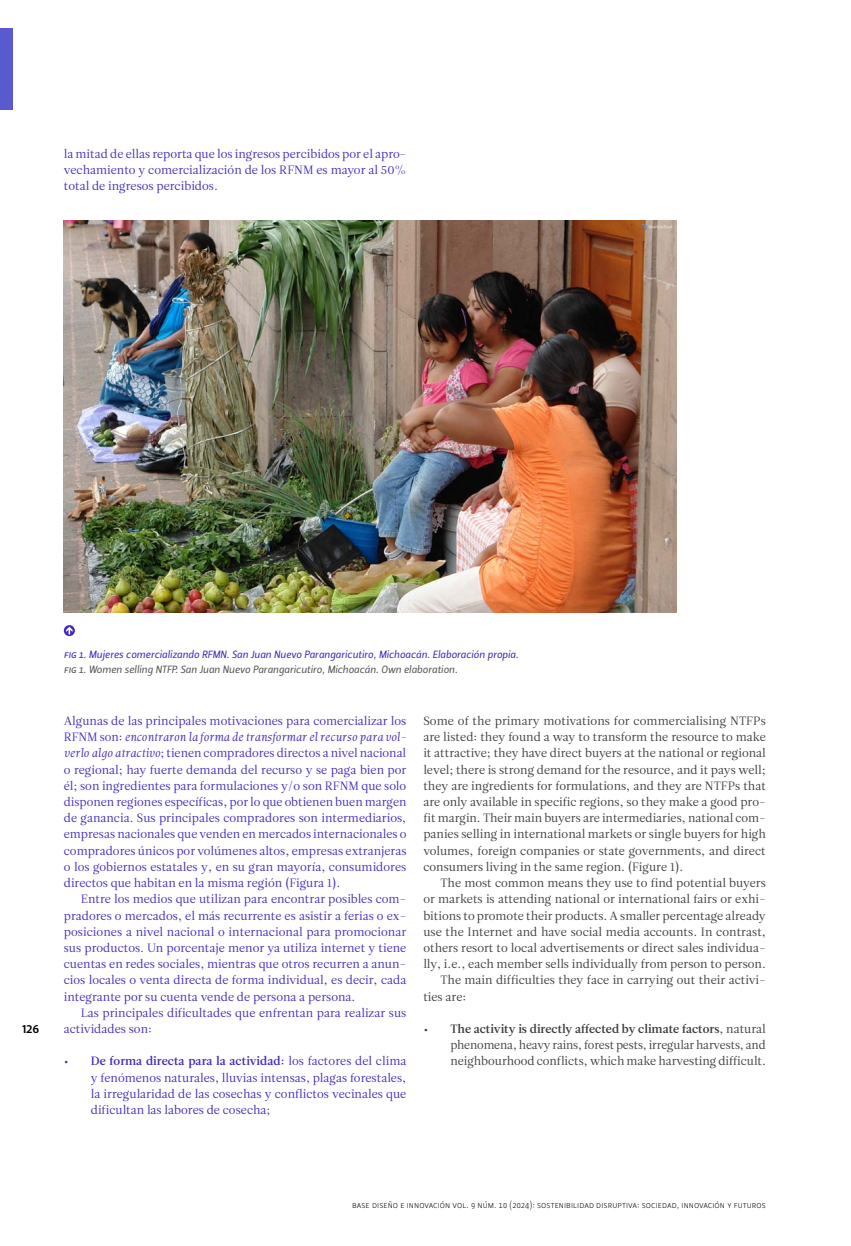
<style>
.page{position:relative;width:851px;height:1246px;background:#fff}
.page>*{position:absolute;margin:0;border:0;box-sizing:border-box;transform-origin:0 0}
.t1{font:12px/16.2px "Leitura Roman 1";color:#452abd;text-align:justify}
.t2{font:12px/16.2px "Leitura Roman 1";color:#3c3c3b;text-align:justify}
.t3{font:12px "Leitura Italic 1";letter-spacing:-.005em;color:#452abd}
.t4{font:12px "Leitura Roman 3";color:#3c3c3b}
.t5{font:12px "Leitura Roman 3";color:#452abd}
.t6{font:12px "Leitura Sans Grot 3";color:#000}
.t7{font:10.5px "Leitura Sans Italic 2";color:#452abd}
.t8{font:10.5px "Leitura Sans Italic 2";color:#575756}
.t9{font:9px "Leitura Sans Grot 1";letter-spacing:.01em;color:#000}
.s1{font-family:"Leitura Roman 1"}
.s2{font-family:"Leitura Italic 1"}
.s3{font-size:12.75px}
</style>
<div class="page">
<div style="left:0;top:28px;width:13px;height:81px;background:#595ace"></div>
<img style="left:64px;top:221px;width:612px;height:391px">
<svg style="left:64px;top:625px;width:11px;height:11px"></svg>
<p class="t1" style="left:64px;top:146px;width:344px">la mitad de ellas reporta que los ingresos percibidos por el apro&shy;vechamiento y comercialización de los RFNM es mayor al 50% total de ingresos percibidos.</p>
<p class="t6" style="left:22px;top:1022px;width:19px">126</p>
<p class="t7" style="left:64px;top:648px;width:456px">fig 1. Mujeres comercializando RFMN. San Juan Nuevo Parangaricutiro, Michoacán. Elaboración propia.</p>
<p class="t8" style="left:64px;top:663px;width:395px">fig 1. Women selling NTFP. San Juan Nuevo Parangaricutiro, Michoacán. Own elaboration.</p>
<p class="t1" style="left:64px;top:713px;width:344px">Algunas de las principales motivaciones para comercializar los</p>
<p class="t3" style="left:64px;top:730px;width:344px"><span class="s1">RFNM son:</span> encontraron la forma de transformar el recurso para vol-</p>
<p class="t1" style="left:64px;top:745px;width:344px"><span class="s2">verlo algo atractivo</span>; tienen compradores directos a nivel nacional o regional; hay fuerte demanda del recurso y se paga bien por él; son ingredientes para formulaciones y/o son RFNM que solo disponen regiones específicas, por lo que obtienen buen margen de ganancia. Sus principales compradores son intermediarios, empresas nacionales que venden en mercados internacionales o compradores únicos por volúmenes altos, empresas extranjeras o los gobiernos estatales y, en su gran mayoría, consumidores directos que habitan en la misma región (Figura 1).</p>
<p class="t1" style="left:64px;top:891px;width:344px;text-indent:17px">Entre los medios que utilizan para encontrar posibles com&shy;pradores o mercados, el más recurrente es asistir a ferias o ex&shy;posiciones a nivel nacional o internacional para promocionar sus productos. Un porcentaje menor ya utiliza internet y tiene cuentas en redes sociales, mientras que otros recurren a anun&shy;cios locales o venta directa de forma individual, es decir, cada integrante por su cuenta vende de persona a persona.</p>
<p class="t1" style="left:64px;top:1005px;width:344px;text-indent:17px">Las principales dificultades que enfrentan para realizar sus actividades son:</p>
<p class="t5" style="left:64px;top:1054px;width:344px"><span class="s3">•</span> De forma directa para la actividad: <span class="s1">los factores del clima</span></p>
<p class="t1" style="left:91px;top:1069px;width:317px">y fenómenos naturales, lluvias intensas, plagas forestales, la irregularidad de las cosechas y conflictos vecinales que dificultan las labores de cosecha;</p>
<p class="t2" style="left:423px;top:713px;width:344px">Some of the primary motivations for commercialising NTFPs are listed: they found a way to transform the resource to make it attractive; they have direct buyers at the national or regional level; there is strong demand for the resource, and it pays well; they are ingredients for formulations, and they are NTFPs that are only available in specific regions, so they make a good pro&shy;fit margin. Their main buyers are intermediaries, national com&shy;panies selling in international markets or single buyers for high volumes, foreign companies or state governments, and direct consumers living in the same region. (Figure 1).</p>
<p class="t2" style="left:440px;top:875px;width:327px">The most common means they use to find potential buyers</p>
<p class="t2" style="left:423px;top:891px;width:344px">or markets is attending national or international fairs or exhi-</p>
<p class="t2" style="left:423px;top:907px;width:344px">bitions to promote their products. A smaller percentage already</p>
<p class="t2" style="left:423px;top:924px;width:344px">use the Internet and have social media accounts. In contrast,</p>
<p class="t2" style="left:423px;top:940px;width:344px">others resort to local advertisements or direct sales individua-</p>
<p class="t2" style="left:423px;top:956px;width:344px">lly, i.e., each member sells individually from person to person.</p>
<p class="t2" style="left:440px;top:972px;width:327px">The main difficulties they face in carrying out their activi-</p>
<p class="t2" style="left:423px;top:988px;width:44px">ties are:</p>
<p class="t4" style="left:423px;top:1022px;width:344px"><span class="s3">•</span> The activity is directly affected by climate factors<span class="s1">, natural</span></p>
<p class="t2" style="left:450px;top:1037px;width:317px">phenomena, heavy rains, forest pests, irregular harvests, and neighbourhood conflicts, which make harvesting difficult.</p>
<p class="t9" style="left:352px;top:1200px;width:415px">base diseño e innovación vol. 9 núm. 10 (2024): sostenibilidad disruptiva: sociedad, innovación y futuros</p>
</div>
